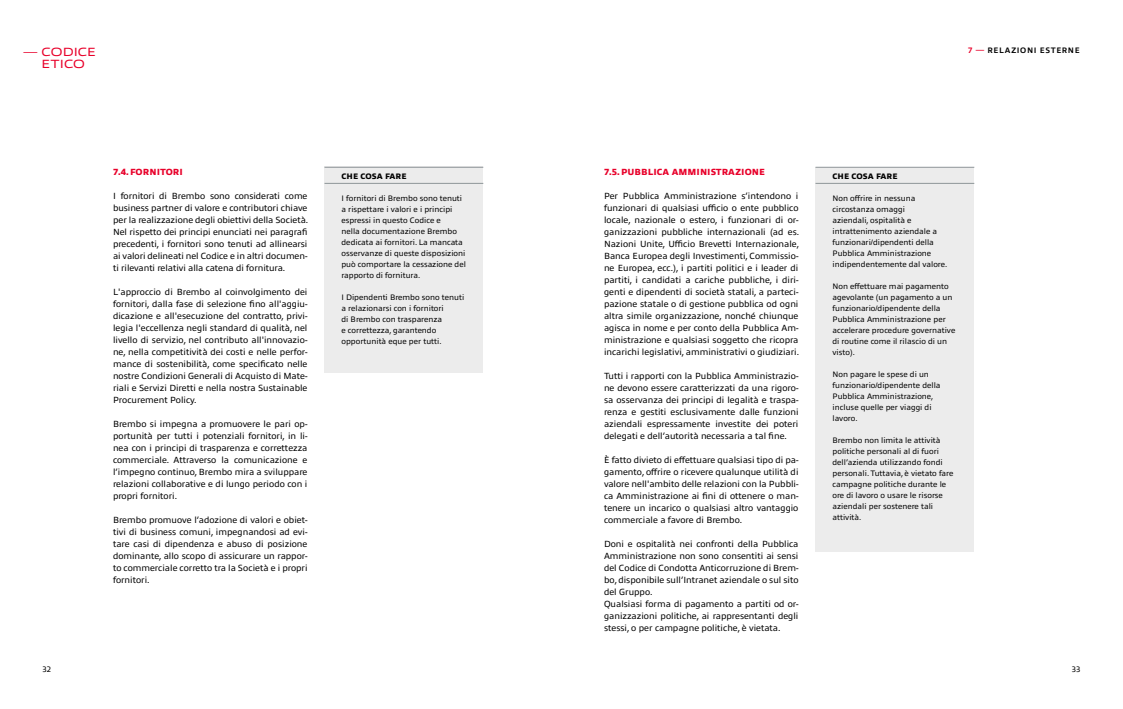
<style>
.page{position:relative;width:1123px;height:709px;background:#fff}
.page>*{position:absolute;margin:0;border:0;box-sizing:border-box;transform-origin:0 0}
.t1{font:12px "Allumi Pro Extended";letter-spacing:.005em;color:#e8002a}
.t2{font:9px/12px "Allumi Pro";color:#000;text-align:justify}
.t3{font:800 9px "Allumi Pro";color:#e8002a}
.t4{font:8px/11px "Allumi Pro";color:#000}
.t5{font:800 8px "Allumi Pro";color:#000}
.t6{font:700 8px "Allumi Pro";letter-spacing:.065em;color:#000}
.s1{font-size:10px}
.s2{color:#e8002a}
</style>
<div class="page">
<div style="left:324px;top:167px;width:159px;height:206px;background:#ececec"></div>
<hr style="left:324px;top:167px;width:159px;height:1px;background:#8f9699">
<hr style="left:324px;top:183px;width:159px;height:1px;background:#8f9699">
<div style="left:815px;top:167px;width:159px;height:384px;background:#ececec"></div>
<hr style="left:815px;top:167px;width:159px;height:1px;background:#8f9699">
<hr style="left:815px;top:183px;width:159px;height:1px;background:#8f9699">
<h1 class="t1" style="left:24px;top:43px;width:74px"><span class="s1">—</span> CODICE</h1>
<p class="t6" style="left:968px;top:45px;width:113px"><span class="s2">7 —</span> RELAZIONI ESTERNE</p>
<h1 class="t1" style="left:42px;top:55px;width:45px">ETICO</h1>
<p class="t3" style="left:113px;top:165px;width:71px">7.4.FORNITORI</p>
<p class="t2" style="left:113px;top:189px;width:197px">I fornitori di Brembo sono considerati come business partner di valore e contributori chiave per la realizzazione degli obiettivi della Società.<br>Nel rispetto dei principi enunciati nei paragrafi precedenti, i fornitori sono tenuti ad allinearsi ai valori delineati nel Codice e in altri documen&shy;ti rilevanti relativi alla catena di fornitura.</p>
<p class="t2" style="left:113px;top:285px;width:196px">L'approccio di Brembo al coinvolgimento dei fornitori, dalla fase di selezione fino all'aggiu&shy;dicazione e all'esecuzione del contratto, privi&shy;legia l'eccellenza negli standard di qualità, nel livello di servizio, nel contributo all'innovazio&shy;ne, nella competitività dei costi e nelle perfor&shy;mance di sostenibilità, come specificato nelle nostre Condizioni Generali di Acquisto di Mate&shy;riali e Servizi Diretti e nella nostra Sustainable Procurement Policy.</p>
<p class="t2" style="left:113px;top:417px;width:196px">Brembo si impegna a promuovere le pari op&shy;portunità per tutti i potenziali fornitori, in li&shy;nea con i principi di trasparenza e correttezza commerciale. Attraverso la comunicazione e l’impegno continuo, Brembo mira a sviluppare relazioni collaborative e di lungo periodo con i propri fornitori.</p>
<p class="t2" style="left:113px;top:513px;width:196px">Brembo promuove l’adozione di valori e obiet&shy;tivi di business comuni, impegnandosi ad evi&shy;tare casi di dipendenza e abuso di posizione dominante, allo scopo di assicurare un rappor&shy;to commerciale corretto tra la Società e i propri fornitori.</p>
<p class="t5" style="left:341px;top:170px;width:67px">CHE COSA FARE</p>
<p class="t4" style="left:341px;top:192px;width:126px">I fornitori di Brembo sono tenuti a rispettare i valori e i principi espressi in questo Codice e<br>nella documentazione Brembo dedicata ai fornitori. La mancata osservanze di queste disposizioni può comportare la cessazione del rapporto di fornitura.</p>
<p class="t4" style="left:341px;top:291px;width:124px">I Dipendenti Brembo sono tenuti a relazionarsi con i fornitori<br>di Brembo con trasparenza<br>e correttezza, garantendo opportunità eque per tutti.</p>
<p class="t3" style="left:604px;top:165px;width:162px">7.5.PUBBLICA AMMINISTRAZIONE</p>
<p class="t2" style="left:604px;top:189px;width:197px">Per Pubblica Amministrazione s’intendono i funzionari di qualsiasi ufficio o ente pubblico locale, nazionale o estero, i funzionari di or&shy;ganizzazioni pubbliche internazionali (ad es.<br>Nazioni Unite, Ufficio Brevetti Internazionale, Banca Europea degli Investimenti, Commissio&shy;ne Europea, ecc.), i partiti politici e i leader di partiti, i candidati a cariche pubbliche, i diri&shy;genti e dipendenti di società statali, a parteci&shy;pazione statale o di gestione pubblica od ogni altra simile organizzazione, nonché chiunque agisca in nome e per conto della Pubblica Am&shy;ministrazione e qualsiasi soggetto che ricopra incarichi legislativi, amministrativi o giudiziari.</p>
<p class="t2" style="left:604px;top:369px;width:196px">Tutti i rapporti con la Pubblica Amministrazio&shy;ne devono essere caratterizzati da una rigoro&shy;sa osservanza dei principi di legalità e traspa&shy;renza e gestiti esclusivamente dalle funzioni aziendali espressamente investite dei poteri delegati e dell’autorità necessaria a tal fine.</p>
<p class="t2" style="left:604px;top:453px;width:196px">È fatto divieto di effettuare qualsiasi tipo di pa&shy;gamento, offrire o ricevere qualunque utilità di valore nell'ambito delle relazioni con la Pubbli&shy;ca Amministrazione ai fini di ottenere o man&shy;tenere un incarico o qualsiasi altro vantaggio commerciale a favore di Brembo.</p>
<p class="t2" style="left:604px;top:537px;width:196px;text-align:left">Doni e ospitalità nei confronti della Pubblica Amministrazione non sono consentiti ai sensi del Codice di Condotta Anticorruzione di Brem&shy;bo, disponibile sull’Intranet aziendale o sul sito del Gruppo.<br>Qualsiasi forma di pagamento a partiti od or&shy;ganizzazioni politiche, ai rappresentanti degli stessi, o per campagne politiche, è vietata.</p>
<p class="t5" style="left:832px;top:170px;width:67px">CHE COSA FARE</p>
<p class="t4" style="left:832px;top:192px;width:116px">Non offrire in nessuna circostanza omaggi<br>aziendali, ospitalità e intrattenimento aziendale a funzionari/dipendenti della<br>Pubblica Amministrazione indipendentemente dal valore.</p>
<p class="t4" style="left:832px;top:280px;width:124px">Non effettuare mai pagamento agevolante (un pagamento a un funzionario/dipendente della<br>Pubblica Amministrazione per accelerare procedure governative di routine come il rilascio di un visto).</p>
<p class="t4" style="left:832px;top:368px;width:109px">Non pagare le spese di un funzionario/dipendente della<br>Pubblica Amministrazione, incluse quelle per viaggi di lavoro.</p>
<p class="t4" style="left:832px;top:434px;width:122px">Brembo non limita le attività politiche personali al di fuori dell’azienda utilizzando fondi personali. Tuttavia, è vietato fare campagne politiche durante le ore di lavoro o usare le risorse aziendali per sostenere tali attività.</p>
<p class="t4" style="left:43px;top:663px;width:10px">32</p>
<p class="t4" style="left:1072px;top:663px;width:10px">33</p>
</div>
